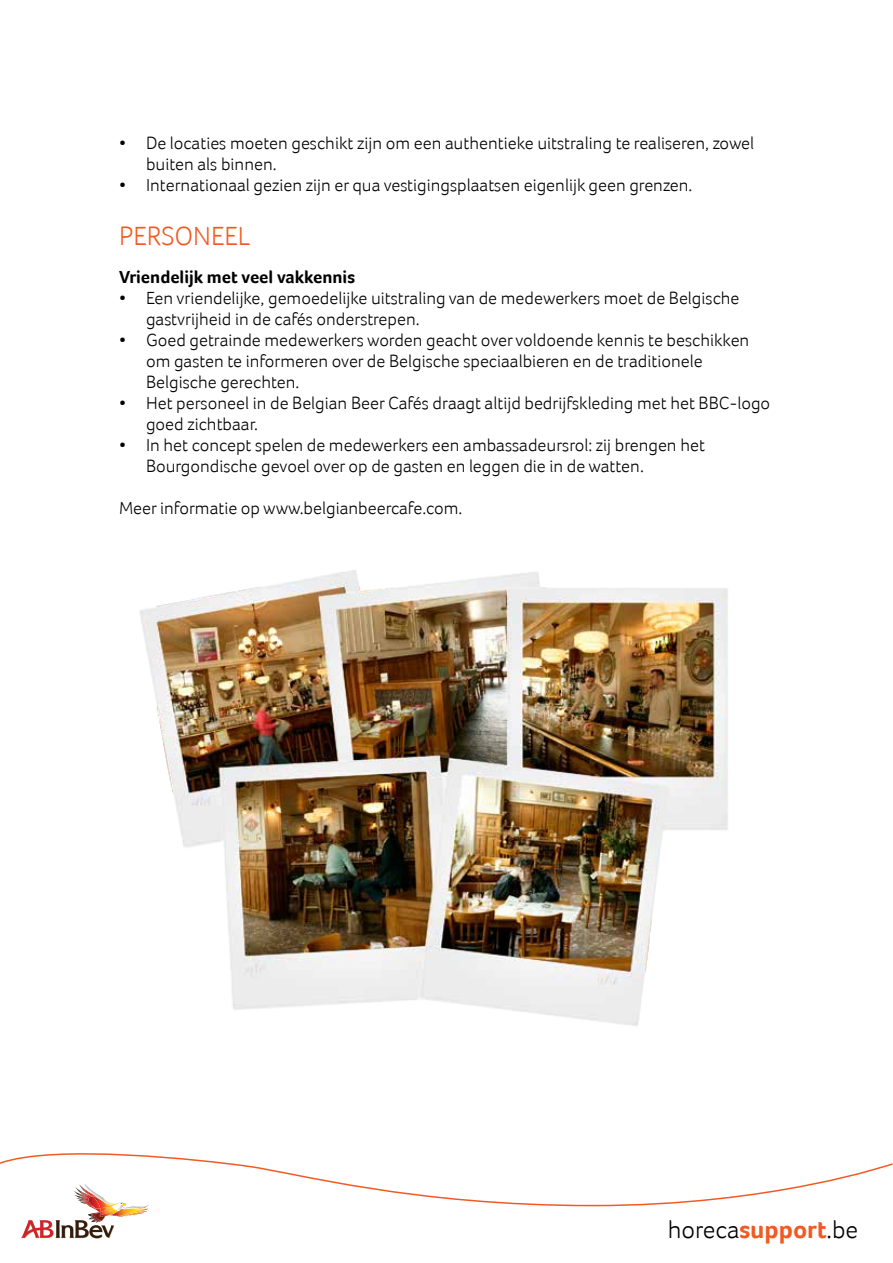
<style>
.page{position:relative;width:893px;height:1263px;background:#fff}
.page>*{position:absolute;margin:0;border:0;box-sizing:border-box;transform-origin:0 0}
.t1{font:300 27px "Foco";color:#f15a22}
.t2{font:300 25.5px "Foco";color:#000}
.t3{font:300 18px/21px "Foco";color:#000}
.t4{font:700 18px "Foco";color:#000}
.s1{font-weight:700;color:#f15a22}
</style>
<div class="page">
<svg style="left:0;top:1153px;width:893px;height:54px"></svg>
<img style="left:21px;top:1183px;width:128px;height:55px">
<img style="left:140px;top:570px;width:588px;height:456px">
<p class="t3" style="left:146px;top:132px;width:610px;text-indent:-27px">• De locaties moeten geschikt zijn om een authentieke uitstraling te realiseren, zowel buiten als binnen.</p>
<p class="t3" style="left:119px;top:174px;width:575px">• Internationaal gezien zijn er qua vestigingsplaatsen eigenlijk geen grenzen.</p>
<h1 class="t1" style="left:119px;top:220px;width:133px">PERSONEEL</h1>
<p class="t4" style="left:119px;top:267px;width:238px">Vriendelijk met veel vakkennis</p>
<p class="t3" style="left:146px;top:288px;width:595px;text-indent:-27px">• Een vriendelijke, gemoedelijke uitstraling van de medewerkers moet de Belgische gastvrijheid in de cafés onderstrepen.</p>
<p class="t3" style="left:146px;top:330px;width:605px;text-indent:-27px">• Goed getrainde medewerkers worden geacht over voldoende kennis te beschikken om gasten te informeren over de Belgische speciaalbieren en de traditionele<br>Belgische gerechten.</p>
<p class="t3" style="left:146px;top:393px;width:626px;text-indent:-27px">• Het personeel in de Belgian Beer Cafés draagt altijd bedrijfskleding met het BBC-logo goed zichtbaar.</p>
<p class="t3" style="left:146px;top:435px;width:560px;text-indent:-27px">• In het concept spelen de medewerkers een ambassadeursrol: zij brengen het<br>Bourgondische gevoel over op de gasten en leggen die in de watten.</p>
<p class="t3" style="left:119px;top:498px;width:345px">Meer informatie op www.belgianbeercafe.com.</p>
<h2 class="t2" style="left:668px;top:1214px;width:192px">horeca<span class="s1">support</span>.be</h2>
</div>
